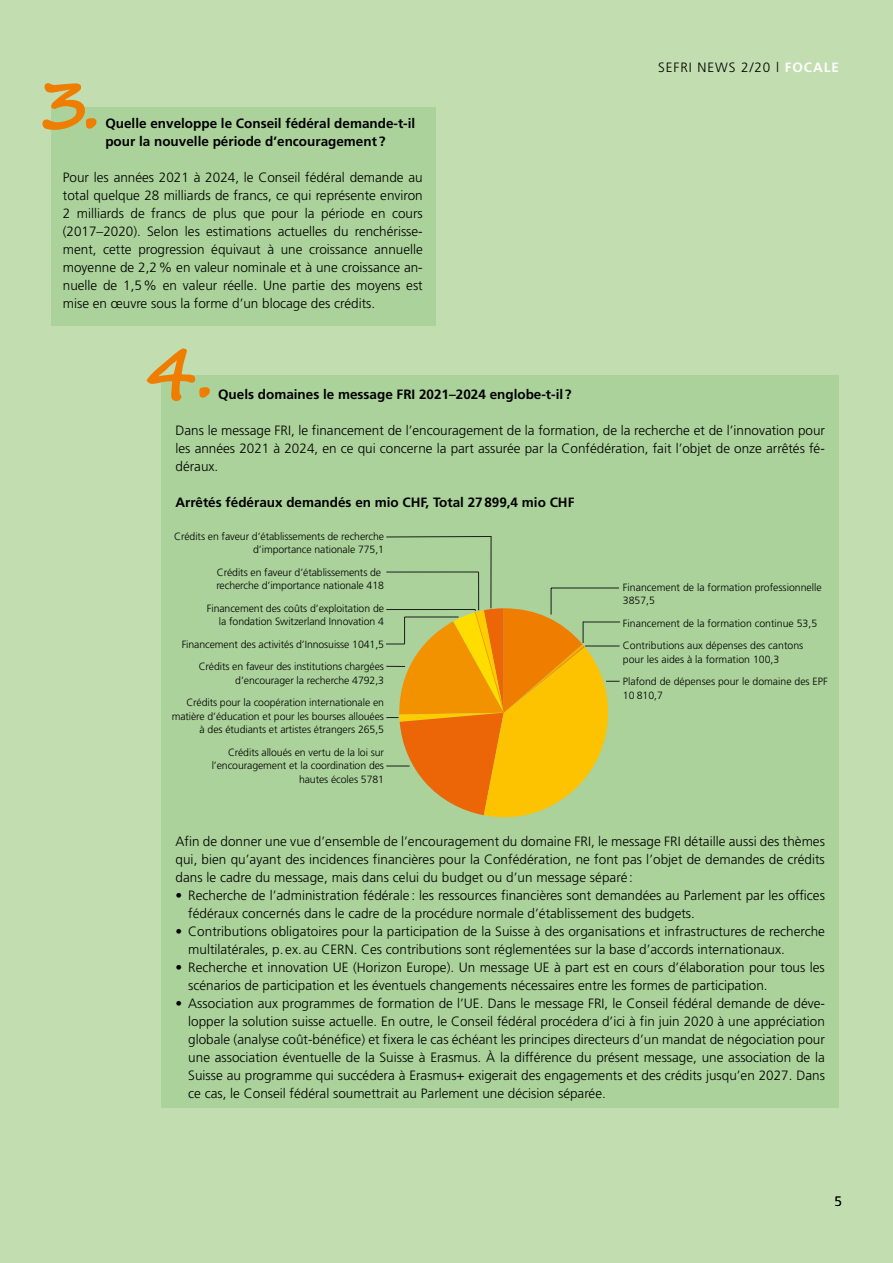
<style>
.page{position:relative;width:893px;height:1263px;background:#c2ddb0}
.page>*{position:absolute;margin:0;border:0;box-sizing:border-box;transform-origin:0 0}
.t1{font:700 72px "Segoe Script";color:#ef7d00}
.t2{font:300 13.5px/18px "Frutiger LT Std";color:#000;text-align:justify}
.t3{font:700 13.5px "Frutiger LT Std";color:#000}
.t4{font:300 13.5px "Frutiger LT Std";letter-spacing:.07em;color:#000}
.t5{font:300 10.5px/13.5px "Frutiger LT Std";letter-spacing:-.01em;color:#000;text-align:right}
.s1{font-weight:700;color:#fff}
</style>
<div class="page">
<div style="left:51px;top:107px;width:385px;height:218px;background:#aad29a"></div>
<div style="left:161px;top:375px;width:678px;height:733px;background:#aad29a"></div>
<hr style="left:478px;top:572px;width:1px;height:38px;background:#1d1d1b">
<hr style="left:491px;top:536px;width:1px;height:72px;background:#1d1d1b">
<svg style="left:386px;top:536px;width:105px;height:1px"></svg>
<hr style="left:386px;top:572px;width:93px;height:1px;background:#1d1d1b">
<svg style="left:386px;top:588px;width:234px;height:230px"></svg>
<p class="t4" style="left:658px;top:60px;width:182px">SEFRI NEWS 2/20 l <span class="s1">FOCALE</span></p>
<p class="t1" style="left:38px;top:46px;width:64px">3.</p>
<p class="t3" style="left:105px;top:115px;width:311px">Quelle enveloppe le Conseil fédéral demande-t-il</p>
<p class="t3" style="left:105px;top:133px;width:282px">pour la nouvelle période d’encouragement?</p>
<p class="t2" style="left:63px;top:169px;width:361px">Pour les années 2021 à 2024, le Conseil fédéral demande au total quelque 28 milliards de francs, ce qui représente environ 2 milliards de francs de plus que pour la période en cours (2017–2020). Selon les estimations actuelles du renchérisse&shy;ment, cette progression équivaut à une croissance annuelle moyenne de 2,2% en valeur nominale et à une croissance an&shy;nuelle de 1,5% en valeur réelle. Une partie des moyens est mise en œuvre sous la forme d’un blocage des crédits.</p>
<p class="t1" style="left:145px;top:315px;width:71px">4.</p>
<p class="t3" style="left:218px;top:387px;width:355px">Quels domaines le message FRI 2021–2024 englobe-t-il?</p>
<p class="t2" style="left:176px;top:422px;width:651px">Dans le message FRI, le financement de l’encouragement de la formation, de la recherche et de l’innovation pour les années 2021 à 2024, en ce qui concerne la part assurée par la Confédération, fait l’objet de onze arrêtés fé&shy;déraux.</p>
<p class="t3" style="left:176px;top:495px;width:400px">Arrêtés fédéraux demandés en mio CHF, Total 27899,4 mio CHF</p>
<p class="t5" style="left:174px;top:529px;width:211px">Crédits en faveur d’établissements de recherche d’importance nationale 775,1</p>
<p class="t5" style="left:216px;top:565px;width:169px;text-align:left">Crédits en faveur d’établissements de recherche d’importance nationale 418</p>
<p class="t5" style="left:623px;top:581px;width:200px;text-align:left">Financement de la formation professionnelle<br>3857,5</p>
<p class="t5" style="left:207px;top:601px;width:179px">Financement des coûts d’exploitation de la fondation Switzerland Innovation 4</p>
<p class="t5" style="left:623px;top:617px;width:196px">Financement de la formation continue 53,5</p>
<p class="t5" style="left:182px;top:637px;width:204px">Financement des activités d’Innosuisse 1041,5</p>
<p class="t5" style="left:623px;top:639px;width:182px;text-align:left">Contributions aux dépenses des cantons pour les aides à la formation 100,3</p>
<p class="t5" style="left:199px;top:660px;width:187px">Crédits en faveur des institutions chargées d’encourager la recherche 4792,3</p>
<p class="t5" style="left:623px;top:675px;width:206px;text-align:left">Plafond de dépenses pour le domaine des EPF<br>10 810,7</p>
<p class="t5" style="left:172px;top:696px;width:214px">Crédits pour la coopération internationale en matière d’éducation et pour les bourses allouées à des étudiants et artistes étrangers 265,5</p>
<p class="t5" style="left:212px;top:745px;width:174px">Crédits alloués en vertu de la loi sur l’encouragement et la coordination des hautes écoles 5781</p>
<p class="t2" style="left:176px;top:832px;width:651px">Afin de donner une vue d’ensemble de l’encouragement du domaine FRI, le message FRI détaille aussi des thèmes qui, bien qu’ayant des incidences financières pour la Confédération, ne font pas l’objet de demandes de crédits dans le cadre du message, mais dans celui du budget ou d’un message séparé:</p>
<p class="t2" style="left:188px;top:886px;width:638px;text-indent:-13px">• Recherche de l’administration fédérale: les ressources financières sont demandées au Parlement par les offices fédéraux concernés dans le cadre de la procédure normale d’établissement des budgets.</p>
<p class="t2" style="left:188px;top:922px;width:638px;text-indent:-13px">• Contributions obligatoires pour la participation de la Suisse à des organisations et infrastructures de recherche multilatérales, p.ex.au CERN. Ces contributions sont réglementées sur la base d’accords internationaux.</p>
<p class="t2" style="left:188px;top:958px;width:638px;text-indent:-13px">• Recherche et innovation UE (Horizon Europe). Un message UE à part est en cours d’élaboration pour tous les scénarios de participation et les éventuels changements nécessaires entre les formes de participation.</p>
<p class="t2" style="left:188px;top:994px;width:638px;text-indent:-13px">• Association aux programmes de formation de l’UE. Dans le message FRI, le Conseil fédéral demande de déve&shy;lopper la solution suisse actuelle. En outre, le Conseil fédéral procédera d’ici à fin juin 2020 à une appréciation globale (analyse coût-bénéfice) et fixera le cas échéant les principes directeurs d’un mandat de négociation pour une association éventuelle de la Suisse à Erasmus. À la différence du présent message, une association de la Suisse au programme qui succédera à Erasmus+ exigerait des engagements et des crédits jusqu’en 2027. Dans ce cas, le Conseil fédéral soumettrait au Parlement une décision séparée.</p>
<p class="t2" style="left:834px;top:1193px;width:9px">5</p>
</div>
